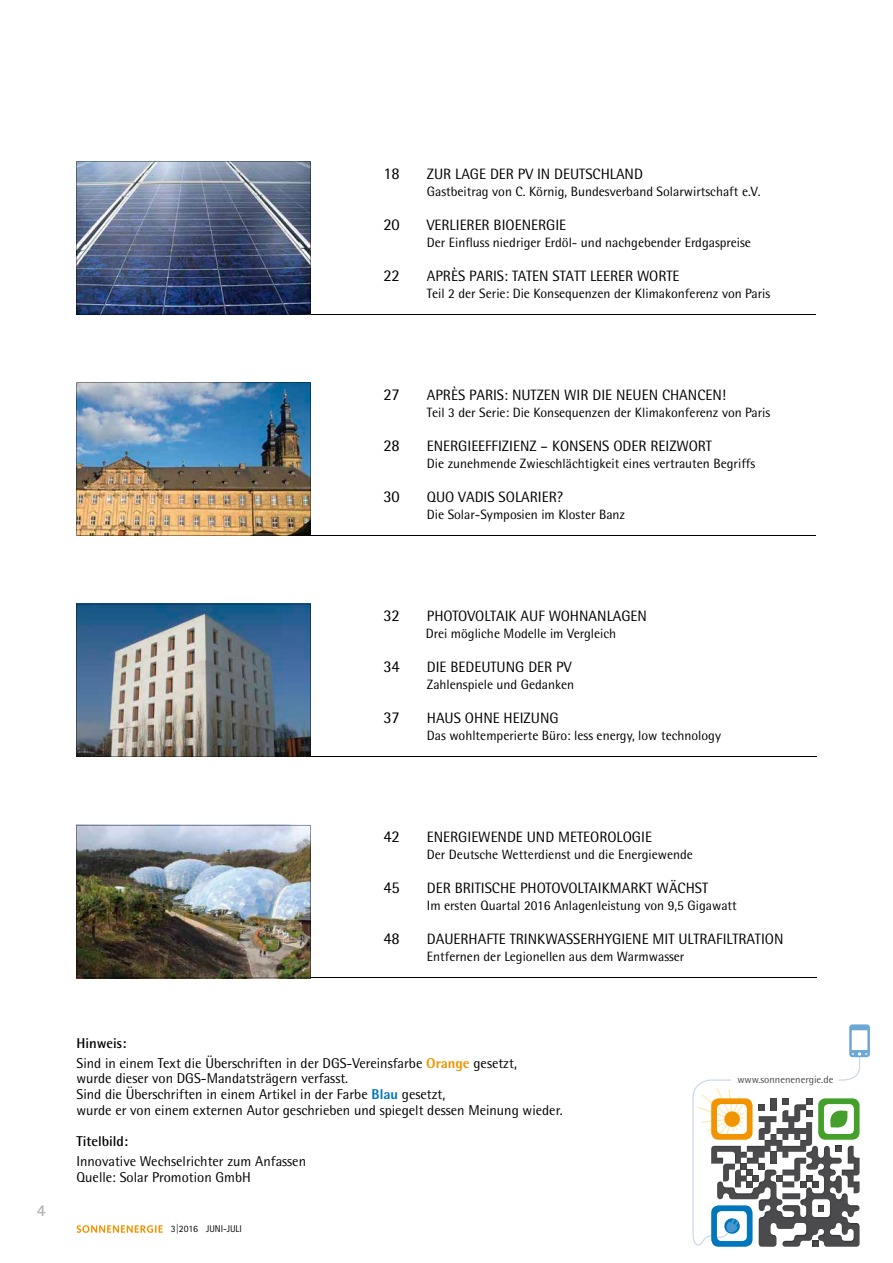
<style>
.page{position:relative;width:893px;height:1263px;background:#fff}
.page>*{position:absolute;margin:0;border:0;box-sizing:border-box;transform-origin:0 0}
.t1{font:16.5px "Rotis Semi Sans Std";color:#000}
.t2{font:700 16.5px "Rotis Semi Sans Std";color:#b1b3b4}
.t3{font:15px "Rotis Semi Sans Std";color:#000}
.t4{font:14.25px/15.8px "Rotis Semi Sans Std";color:#000}
.t5{font:700 14.25px "Rotis Semi Sans Std";color:#000}
.t6{font:13.5px "Rotis Semi Sans Std";color:#000}
.t7{font:10.5px "Rotis Semi Sans Std";color:#4b4b4d}
.t8{font:9.75px "Rotis Sans Serif Std";color:#000}
.s1{font-weight:700}
.s2{font-weight:800;color:#f29400}
.s3{font-weight:800;color:#0076bd}
</style>
<div class="page">
<svg style="left:77px;top:1225px;width:86px;height:8px"></svg>
<img style="left:77px;top:825px;width:233px;height:153px">
<hr style="left:310px;top:756px;width:506px;height:1px;background:#000">
<hr style="left:310px;top:978px;width:506px;height:1px;background:#000">
<img style="left:77px;top:604px;width:233px;height:153px">
<svg style="left:692px;top:1024px;width:178px;height:223px"></svg>
<hr style="left:77px;top:314px;width:739px;height:1px;background:#000">
<hr style="left:77px;top:535px;width:739px;height:1px;background:#000">
<img style="left:77px;top:162px;width:233px;height:153px">
<img style="left:77px;top:383px;width:233px;height:153px">
<p class="t1" style="left:383px;top:163px;width:18px">18</p>
<p class="t3" style="left:427px;top:165px;width:218px">ZUR LAGE DER PV IN DEUTSCHLAND</p>
<p class="t6" style="left:427px;top:183px;width:335px">Gastbeitrag von C. Körnig, Bundesverband Solarwirtschaft e.V.</p>
<p class="t1" style="left:383px;top:214px;width:18px">20</p>
<p class="t3" style="left:427px;top:216px;width:141px">VERLIERER BIOENERGIE</p>
<p class="t6" style="left:427px;top:234px;width:326px">Der Einfluss niedriger Erdöl- und nachgebender Erdgaspreise</p>
<p class="t1" style="left:383px;top:265px;width:18px">22</p>
<p class="t3" style="left:427px;top:267px;width:254px">APRÈS PARIS: TATEN STATT LEERER WORTE</p>
<p class="t6" style="left:427px;top:285px;width:345px">Teil 2 der Serie: Die Konsequenzen der Klimakonferenz von Paris</p>
<p class="t1" style="left:383px;top:384px;width:18px">27</p>
<p class="t3" style="left:427px;top:386px;width:301px">APRÈS PARIS: NUTZEN WIR DIE NEUEN CHANCEN!</p>
<p class="t6" style="left:427px;top:404px;width:345px">Teil 3 der Serie: Die Konsequenzen der Klimakonferenz von Paris</p>
<p class="t1" style="left:383px;top:435px;width:18px">28</p>
<p class="t3" style="left:427px;top:437px;width:287px">ENERGIEEFFIZIENZ – KONSENS ODER REIZWORT</p>
<p class="t6" style="left:427px;top:455px;width:330px">Die zunehmende Zwieschlächtigkeit eines vertrauten Begriffs</p>
<p class="t1" style="left:383px;top:486px;width:18px">30</p>
<p class="t3" style="left:427px;top:488px;width:138px">QUO VADIS SOLARIER?</p>
<p class="t6" style="left:427px;top:506px;width:200px">Die Solar-Symposien im Kloster Banz</p>
<p class="t1" style="left:383px;top:605px;width:18px">32</p>
<p class="t3" style="left:427px;top:607px;width:222px">PHOTOVOLTAIK AUF WOHNANLAGEN</p>
<p class="t6" style="left:426px;top:625px;width:192px">Drei mögliche Modelle im Vergleich</p>
<p class="t1" style="left:383px;top:656px;width:18px">34</p>
<p class="t3" style="left:427px;top:658px;width:146px">DIE BEDEUTUNG DER PV</p>
<p class="t6" style="left:427px;top:676px;width:149px">Zahlenspiele und Gedanken</p>
<p class="t1" style="left:383px;top:708px;width:18px">37</p>
<p class="t3" style="left:427px;top:709px;width:133px">HAUS OHNE HEIZUNG</p>
<p class="t6" style="left:427px;top:727px;width:296px">Das wohltemperierte Büro: less energy, low technology</p>
<p class="t2" style="left:37px;top:1200px;width:10px">4</p>
<p class="t1" style="left:383px;top:827px;width:18px">42</p>
<p class="t3" style="left:427px;top:828px;width:227px">ENERGIEWENDE UND METEOROLOGIE</p>
<p class="t6" style="left:427px;top:846px;width:268px">Der Deutsche Wetterdienst und die Energiewende</p>
<p class="t1" style="left:383px;top:878px;width:18px">45</p>
<p class="t3" style="left:427px;top:879px;width:283px">DER BRITISCHE PHOTOVOLTAIKMARKT WÄCHST</p>
<p class="t6" style="left:427px;top:897px;width:311px">Im ersten Quartal 2016 Anlagenleistung von 9,5 Gigawatt</p>
<p class="t1" style="left:383px;top:929px;width:18px">48</p>
<p class="t3" style="left:427px;top:930px;width:358px">DAUERHAFTE TRINKWASSERHYGIENE MIT ULTRAFILTRATION</p>
<p class="t6" style="left:427px;top:948px;width:259px">Entfernen der Legionellen aus dem Warmwasser</p>
<p class="t4" style="left:76px;top:1033px;width:442px;line-height:20px"><span class="s1">Hinweis:<br></span>Sind in einem Text die Überschriften in der DGS-Vereinsfarbe <span class="s2">Orange</span> gesetzt,</p>
<p class="t4" style="left:76px;top:1070px;width:488px">wurde dieser von DGS-Mandatsträgern verfasst.<br>Sind die Überschriften in einem Artikel in der Farbe <span class="s3">Blau</span> gesetzt,<br>wurde er von einem externen Autor geschrieben und spiegelt dessen Meinung wieder.</p>
<p class="t5" style="left:76px;top:1133px;width:53px">Titelbild:</p>
<p class="t4" style="left:76px;top:1153px;width:231px">Innovative Wechselrichter zum Anfassen<br>Quelle: Solar Promotion GmbH</p>
<p class="t8" style="left:171px;top:1223px;width:72px">3|2016 JUNI-JULI</p>
<p class="t7" style="left:737px;top:1073px;width:97px">www.sonnenenergie.de</p>
</div>
